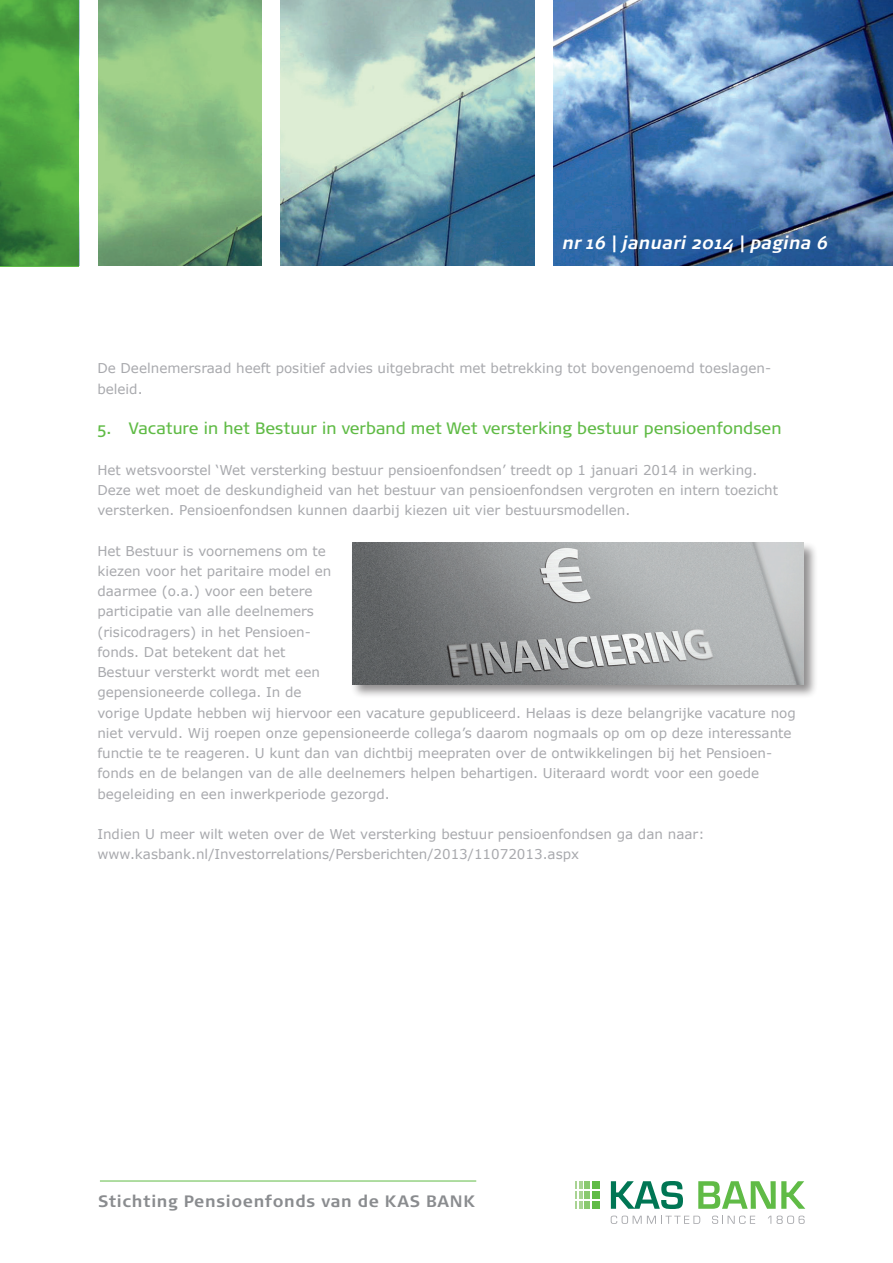
<style>
.page{position:relative;width:893px;height:1263px;background:#fff}
.page>*{position:absolute;margin:0;border:0;box-sizing:border-box;transform-origin:0 0}
.t1{font:italic 700 18px "Signa OT";letter-spacing:.01em;color:#fff}
.t2{font:16.5px "Signa OT";color:#60bb46}
.t3{font:700 16.5px "Signa OT";letter-spacing:.04em;color:#8a8c8f}
.t4{font:13.5px/20.2px "Verdana";color:#a8a9ad}
.s1{font-style:normal}
</style>
<div class="page">
<img style="left:79px;top:0;width:814px;height:266px">
<svg style="left:98px;top:0;width:164px;height:266px"></svg>
<svg style="left:0;top:0;width:79px;height:266px"></svg>
<svg style="left:280px;top:0;width:255px;height:266px"></svg>
<div style="left:81px;top:0;width:17px;height:273px;background:#fff"></div>
<div style="left:263px;top:0;width:17px;height:271px;background:#fff"></div>
<div style="left:536px;top:0;width:17px;height:271px;background:#fff"></div>
<svg style="left:611px;top:1181px;width:72px;height:28px"></svg>
<svg style="left:698px;top:1181px;width:107px;height:28px"></svg>
<div style="left:592px;top:1181px;width:7px;height:8px;background:#60bb46"></div>
<div style="left:592px;top:1201px;width:7px;height:8px;background:#60bb46"></div>
<div style="left:592px;top:1191px;width:7px;height:8px;background:#60bb46"></div>
<div style="left:584px;top:1181px;width:6px;height:8px;background:#8ac96f"></div>
<div style="left:584px;top:1201px;width:6px;height:8px;background:#8ac96f"></div>
<div style="left:584px;top:1191px;width:6px;height:8px;background:#8ac96f"></div>
<svg style="left:575px;top:1181px;width:8px;height:28px"></svg>
<svg style="left:611px;top:1215px;width:89px;height:9px"></svg>
<svg style="left:712px;top:1215px;width:43px;height:9px"></svg>
<svg style="left:768px;top:1215px;width:37px;height:9px"></svg>
<hr style="left:100px;top:1181px;width:376px;height:1px;background:#60bb46">
<div style="left:351px;top:541px;width:467px;height:157px;background:#231f20;opacity:.5"></div>
<img style="left:352px;top:543px;width:451px;height:141px">
<h1 class="t1" style="left:562px;top:232px;width:268px">nr 16 <span class="s1">|</span> januari 2014 <span class="s1">|</span> pagina 6</h1>
<p class="t4" style="left:97px;top:358px;width:675px">De Deelnemersraad heeft positief advies uitgebracht met betrekking tot bovengenoemd toeslagen&shy;beleid.</p>
<p class="t2" style="left:97px;top:419px;width:686px">5. Vacature in het Bestuur in verband met Wet versterking bestuur pensioenfondsen</p>
<p class="t4" style="left:97px;top:459px;width:682px">Het wetsvoorstel ‘Wet versterking bestuur pensioenfondsen’ treedt op 1 januari 2014 in werking.<br>Deze wet moet de deskundigheid van het bestuur van pensioenfondsen vergroten en intern toezicht versterken. Pensioenfondsen kunnen daarbij kiezen uit vier bestuursmodellen.</p>
<p class="t4" style="left:97px;top:540px;width:700px">Het Bestuur is voornemens om te<br>kiezen voor het paritaire model en<br>daarmee (o.a.) voor een betere<br>participatie van alle deelnemers<br>(risicodragers) in het Pensioen-<br>fonds. Dat betekent dat het<br>Bestuur versterkt wordt met een<br>gepensioneerde collega. In de<br>vorige Update hebben wij hiervoor een vacature gepubliceerd. Helaas is deze belangrijke vacature nog niet vervuld. Wij roepen onze gepensioneerde collega’s daarom nogmaals op om op deze interessante functie te te reageren. U kunt dan van dichtbij meepraten over de ontwikkelingen bij het Pensioen&shy;fonds en de belangen van de alle deelnemers helpen behartigen. Uiteraard wordt voor een goede begeleiding en een inwerkperiode gezorgd.</p>
<p class="t4" style="left:97px;top:824px;width:609px">Indien U meer wilt weten over de Wet versterking bestuur pensioenfondsen ga dan naar: www.kasbank.nl/Investorrelations/Persberichten/2013/11072013.aspx</p>
<p class="t3" style="left:98px;top:1191px;width:378px">Stichting Pensioenfonds van de KAS BANK</p>
</div>
